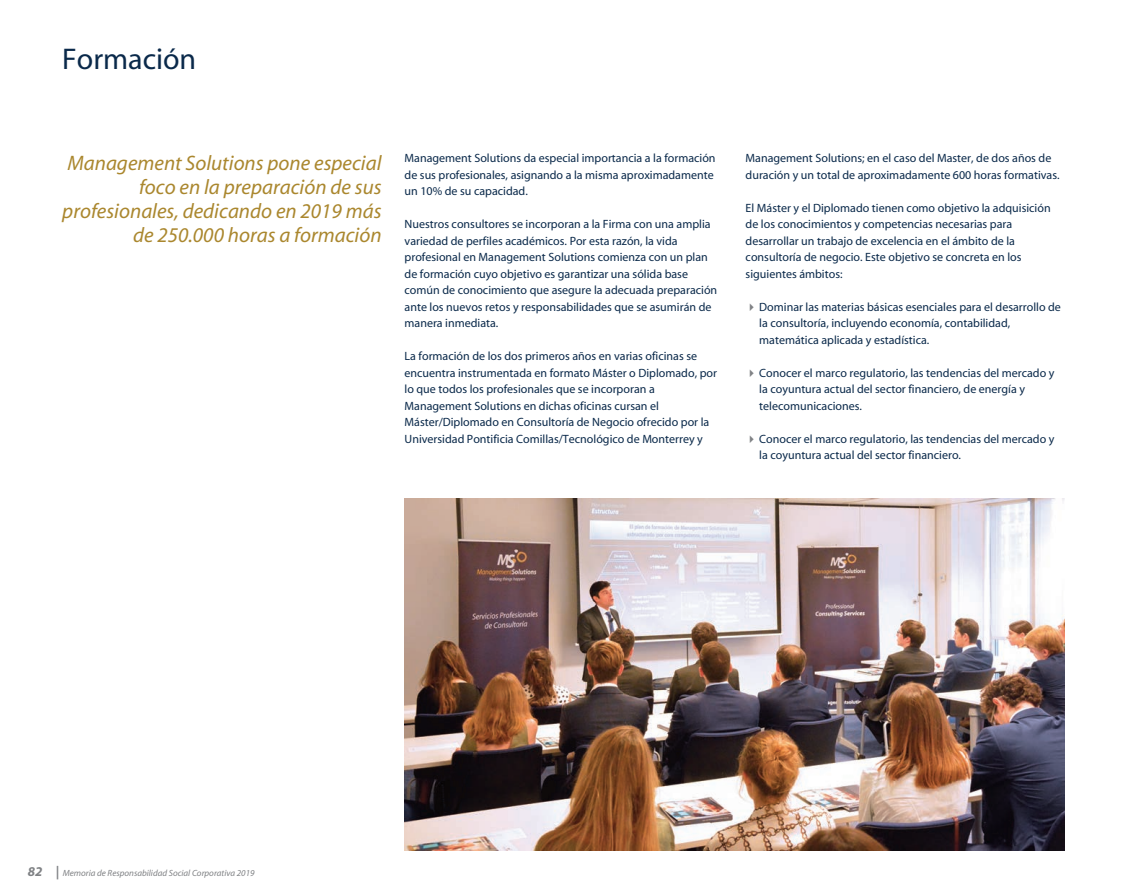
<style>
.page{position:relative;width:1146px;height:893px;background:#fff}
.page>*{position:absolute;margin:0;border:0;box-sizing:border-box;transform-origin:0 0}
.t1{font:30px "Myriad";color:#0a294a}
.t2{font:italic 21px/24px "Myriad";color:#aa872e;text-align:right}
.t3{font:12px/16.5px "Myriad";color:#0a294a}
.t4{font:italic 9px "Myriad";color:#808285}
.s1{color:#808285}
.s2{font-weight:700;font-size:13.5px}
</style>
<div class="page">
<img style="left:404px;top:498px;width:660px;height:352px">
<h1 class="t1" style="left:62px;top:44px;width:135px">Formación</h1>
<h2 class="t2" style="left:62px;top:152px;width:321px">Management Solutions pone especial foco en la preparación de sus profesionales, dedicando en 2019 más de 250.000 horas a formación</h2>
<p class="t3" style="left:404px;top:150px;width:312px">Management Solutions da especial importancia a la formación de sus profesionales, asignando a la misma aproximadamente un 10% de su capacidad.</p>
<p class="t3" style="left:404px;top:216px;width:314px">Nuestros consultores se incorporan a la Firma con una amplia variedad de perfiles académicos. Por esta razón, la vida profesional en Management Solutions comienza con un plan de formación cuyo objetivo es garantizar una sólida base común de conocimiento que asegure la adecuada preparación ante los nuevos retos y responsabilidades que se asumirán de manera inmediata.</p>
<p class="t3" style="left:404px;top:348px;width:314px">La formación de los dos primeros años en varias oficinas se encuentra instrumentada en formato Máster o Diplomado, por lo que todos los profesionales que se incorporan a Management Solutions en dichas oficinas cursan el Máster/Diplomado en Consultoría de Negocio ofrecido por la Universidad Pontificia Comillas/Tecnológico de Monterrey y</p>
<p class="t3" style="left:745px;top:150px;width:315px">Management Solutions; en el caso del Master, de dos años de duración y un total de aproximadamente 600 horas formativas.</p>
<p class="t3" style="left:745px;top:200px;width:306px">El Máster y el Diplomado tienen como objetivo la adquisición de los conocimientos y competencias necesarias para desarrollar un trabajo de excelencia en el ámbito de la consultoría de negocio. Este objetivo se concreta en los siguientes ámbitos:</p>
<p class="t3" style="left:759px;top:299px;width:303px;text-indent:-14px"><span class="s1">✔</span>Dominar las materias básicas esenciales para el desarrollo de la consultoría, incluyendo economía, contabilidad, matemática aplicada y estadística.</p>
<p class="t3" style="left:759px;top:365px;width:297px;text-indent:-14px"><span class="s1">✔</span>Conocer el marco regulatorio, las tendencias del mercado y la coyuntura actual del sector financiero, de energía y telecomunicaciones.</p>
<p class="t3" style="left:759px;top:431px;width:297px;text-indent:-14px"><span class="s1">✔</span>Conocer el marco regulatorio, las tendencias del mercado y la coyuntura actual del sector financiero.</p>
<p class="t4" style="left:28px;top:868px;width:228px"><span class="s2">82 |</span> Memoria de Responsabilidad Social Corporativa 2019</p>
</div>
